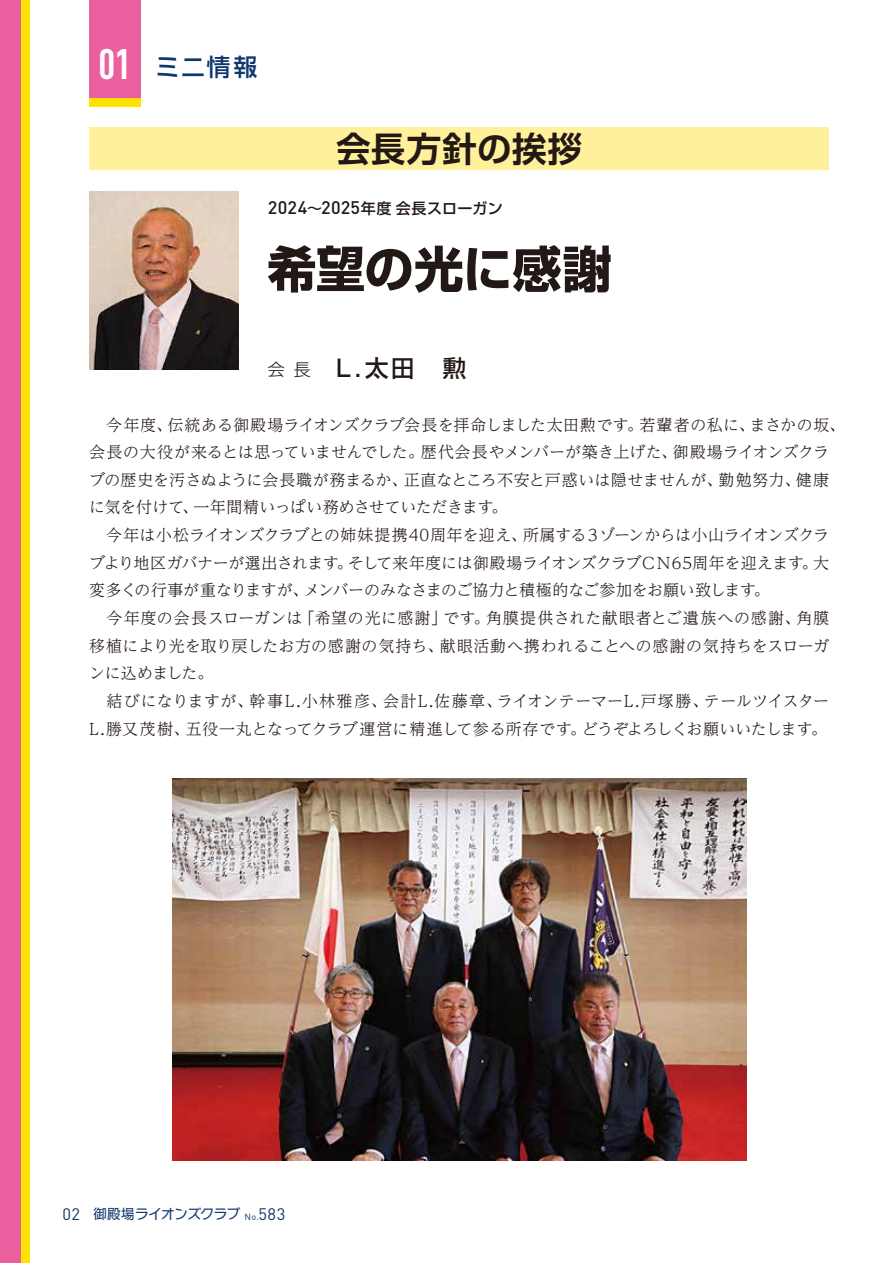
<style>
.page{position:relative;width:893px;height:1263px;background:#fff}
.page>*{position:absolute;margin:0;border:0;box-sizing:border-box;transform-origin:0 0}
.t1{font:700 condensed 42px "DIN Pro";color:#fff}
.t2{font:700 34.5px "Shin Go Pro De";letter-spacing:.025em;color:#221815}
.t3{font:500 23.4px "Shin Go Pro";color:#221815}
.t4{font:300 15.9px/27.6px "UD Reimin Pr 6 N";letter-spacing:.005em;color:#221815}
.t5{font:500 15px "Shin Go Pro";letter-spacing:.03em;color:#221815}
.t6{font:13.5px "Typelabo N Std";letter-spacing:-.04em;color:#10386d}
.s1{font-family:"Typelabo N Std";font-weight:500;font-stretch:normal;font-size:24px;color:#10386d}
.s2{font-family:"Shin Go Pro";font-weight:500;font-stretch:normal;font-size:24px;color:#10386d}
.s3{font-family:"DIN Pro";font-size:18px}
.s4{font-weight:300;font-size:16.95px}
.s5{font-family:"DIN Pro";font-size:16.5px}
.s6{font-family:"Shin Go Pro"}
.s7{font-family:"DIN Pro";font-size:9px}
</style>
<div class="page">
<div style="left:0;top:0;width:21px;height:1263px;background:#ea609e"></div>
<div style="left:21px;top:0;width:9px;height:1263px;background:#ffe200"></div>
<div style="left:89px;top:0;width:51px;height:98px;background:#ea609e"></div>
<div style="left:89px;top:98px;width:51px;height:8px;background:#ffe200"></div>
<div style="left:89px;top:128px;width:740px;height:42px;background:#fff09c"></div>
<img style="left:89px;top:191px;width:149px;height:179px">
<svg style="left:268px;top:245px;width:343px;height:48px"></svg>
<img style="left:172px;top:778px;width:574px;height:383px">
<h1 class="t1" style="left:98px;top:32px;width:161px">01 <span class="s1">ミニ</span><span class="s2">情報</span></h1>
<h2 class="t2" style="left:336px;top:121px;width:248px">会長方針の挨拶</h2>
<p class="t5" style="left:268px;top:196px;width:236px"><span class="s3">2024</span>～<span class="s3">2025</span>年度会長スローガン</p>
<h3 class="t3" style="left:268px;top:349px;width:200px"><span class="s4">会 長</span> L.太田　勲</h3>
<p class="t4" style="left:89px;top:410px;width:757px">　今年度、伝統ある御殿場ライオンズクラブ会長を拝命しました太田勲です。若輩者の私に、まさかの坂、会長の大役が来るとは思っていませんでした。歴代会長やメンバーが築き上げた、御殿場ライオンズクラブの歴史を汚さぬように会長職が務まるか、正直なところ不安と戸惑いは隠せませんが、勤勉努力、健康に気を付けて、一年間精いっぱい務めさせていただきます。<br>　今年は小松ライオンズクラブとの姉妹提携40周年を迎え、所属する３ゾーンからは小山ライオンズクラブより地区ガバナーが選出されます。そして来年度には御殿場ライオンズクラブＣＮ65周年を迎えます。大変多くの行事が重なりますが、メンバーのみなさまのご協力と積極的なご参加をお願い致します。<br>　今年度の会長スローガンは「希望の光に感謝」です。角膜提供された献眼者とご遺族への感謝、角膜移植により光を取り戻したお方の感謝の気持ち、献眼活動へ携われることへの感謝の気持ちをスローガンに込めました。<br>　結びになりますが、幹事L.小林雅彦、会計L.佐藤章、ライオンテーマーL.戸塚勝、テールツイスターL.勝又茂樹、五役一丸となってクラブ運営に精進して参る所存です。どうぞよろしくお願いいたします。</p>
<p class="t6" style="left:63px;top:1204px;width:224px"><span class="s5">02</span> <span class="s6">御殿場</span>ライオンズクラブ <span class="s7">No.</span><span class="s5">583</span></p>
</div>
